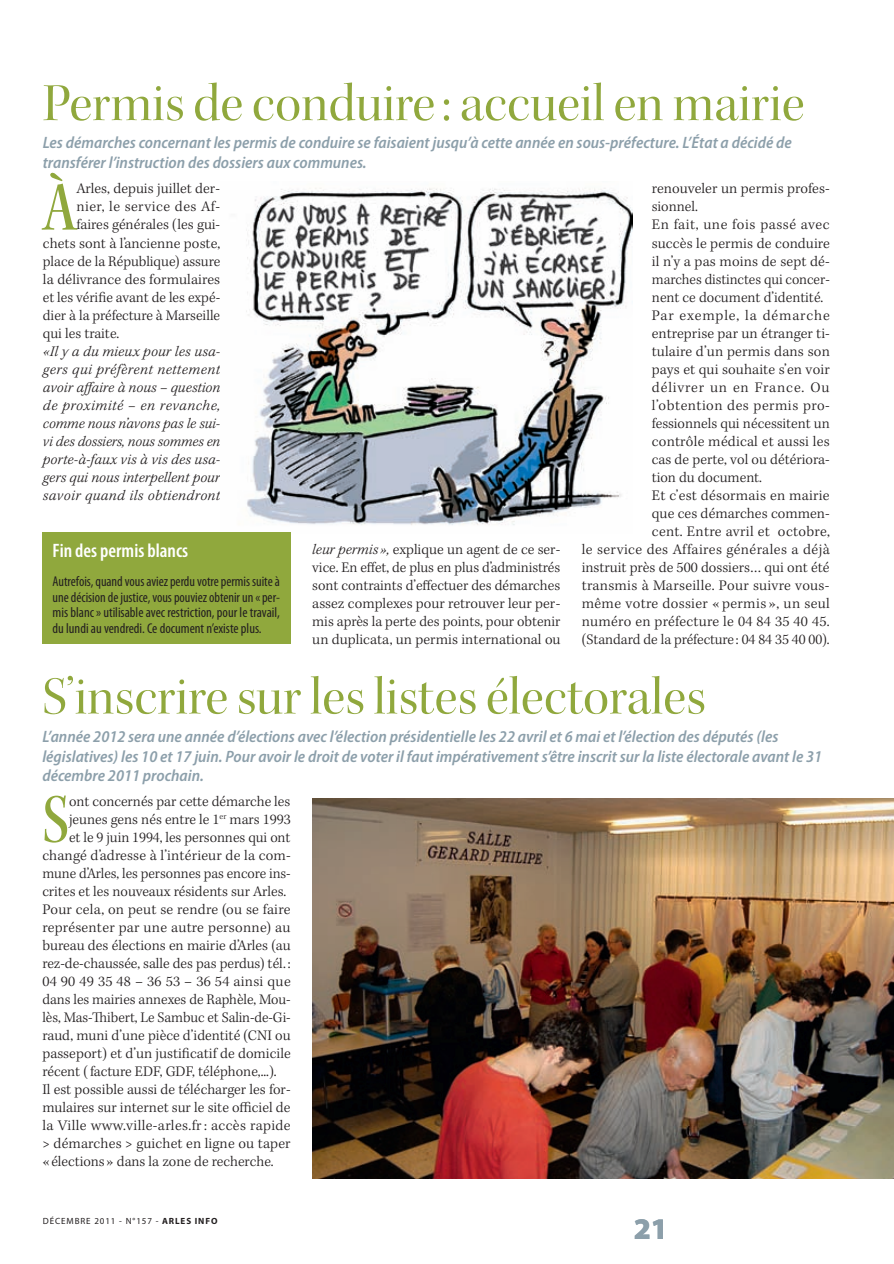
<style>
.page{position:relative;width:894px;height:1264px;background:#fff}
.page>*{position:absolute;margin:0;border:0;box-sizing:border-box;transform-origin:0 0}
.t1{font:73.05px "Kepler Std Medium Cn Subh";color:#90a83d}
.t2{font:54px "Kepler Std Disp";color:#90a83d}
.t3{font:900 30px "Myriad Pro";color:#8c9faa}
.t4{font:600 condensed 19.5px "Myriad Pro";color:#fff}
.t5{font:italic 600 semi-condensed 16.5px/19.8px "Myriad Pro";color:#8c9faa}
.t6{font:300 15px/18px "Kepler Std";letter-spacing:.005em;color:#231f20;text-align:justify}
.t7{font:italic 300 15px/18px "Kepler Std";letter-spacing:.02em;color:#231f20;text-align:justify}
.t8{font:300 15px "Kepler Std";letter-spacing:.03em;color:#231f20}
.t9{font:300 15px "Kepler Std";letter-spacing:.035em;color:#231f20}
.t10{font:300 15px "Kepler Std";letter-spacing:.025em;color:#231f20}
.t11{font:300 15px "Kepler Std";letter-spacing:.055em;color:#231f20}
.t12{font:300 15px "Kepler Std";letter-spacing:.06em;color:#231f20}
.t13{font:condensed 14.25px/15.8px "Myriad Pro";color:#231f20;text-align:justify}
.t14{font:9px "Myriad Pro";letter-spacing:.1em;color:#231f20}
.s1{font-style:italic}
.s2{font-weight:700}
</style>
<div class="page">
<img style="left:246px;top:188px;width:386px;height:337px">
<img style="left:312px;top:799px;width:582px;height:379px">
<div style="left:42px;top:532px;width:249px;height:112px;background:#90a83d"></div>
<h2 class="t2" style="left:43px;top:73px;width:763px">Permis de conduire : accueil en mairie</h2>
<p class="t5" style="left:43px;top:133px;width:750px">Les démarches concernant les permis de conduire se faisaient jusqu’à cette année en sous-préfecture. L’état a décidé de transférer l’instruction des dossiers aux communes.</p>
<h1 class="t1" style="left:43px;top:167px;width:35px">À</h1>
<p class="t6" style="left:76px;top:180px;width:145px">Arles, depuis juillet der-</p>
<p class="t9" style="left:76px;top:198px;width:145px">nier, le service des Af-</p>
<p class="t6" style="left:76px;top:216px;width:145px">faires générales (les gui-</p>
<p class="t6" style="left:43px;top:234px;width:179px">chets sont à l’ancienne poste,</p>
<p class="t6" style="left:43px;top:252px;width:179px">place de la République) assure</p>
<p class="t6" style="left:43px;top:270px;width:179px">la délivrance des formulaires</p>
<p class="t6" style="left:43px;top:288px;width:179px">et les vérifie avant de les expé-</p>
<p class="t6" style="left:43px;top:306px;width:179px">dier à la préfecture à Marseille</p>
<p class="t6" style="left:43px;top:324px;width:78px">qui les traite.</p>
<p class="t7" style="left:43px;top:342px;width:179px">«Il y a du mieux pour les usa&shy;gers qui préfèrent nettement avoir affaire à nous – question de proximité – en revanche, comme nous n’avons pas le sui&shy;vi des dossiers, nous sommes en porte-à-faux vis à vis des usa&shy;gers qui nous interpellent pour savoir quand ils obtiendront</p>
<h3 class="t4" style="left:53px;top:540px;width:137px">Fin des permis blancs</h3>
<p class="t13" style="left:53px;top:573px;width:229px">Autrefois, quand vous aviez perdu votre permis suite à une décision de justice, vous pouviez obtenir un «per&shy;mis blanc » utilisable avec restriction, pour le travail, du lundi au vendredi. Ce document n’existe plus.</p>
<p class="t6" style="left:312px;top:540px;width:250px"><span class="s1">leur permis »,</span> explique un agent de ce ser&shy;vice. En effet, de plus en plus d’administrés sont contraints d’effectuer des démarches assez complexes pour retrouver leur per&shy;mis après la perte des points, pour obtenir un duplicata, un permis international ou</p>
<p class="t6" style="left:652px;top:180px;width:179px">renouveler un permis profes-</p>
<p class="t6" style="left:652px;top:198px;width:48px">sionnel.</p>
<p class="t9" style="left:652px;top:216px;width:179px">En fait, une fois passé avec</p>
<p class="t6" style="left:652px;top:234px;width:179px">succès le permis de conduire</p>
<p class="t6" style="left:652px;top:252px;width:179px">il n’y a pas moins de sept dé-</p>
<p class="t6" style="left:652px;top:270px;width:179px">marches distinctes qui concer-</p>
<p class="t6" style="left:652px;top:288px;width:173px">nent ce document d’identité.</p>
<p class="t11" style="left:652px;top:306px;width:179px">Par exemple, la démarche</p>
<p class="t6" style="left:652px;top:324px;width:179px">entreprise par un étranger ti-</p>
<p class="t6" style="left:652px;top:342px;width:179px">tulaire d’un permis dans son</p>
<p class="t6" style="left:652px;top:360px;width:179px">pays et qui souhaite s’en voir</p>
<p class="t12" style="left:652px;top:378px;width:179px">délivrer un en France. Ou</p>
<p class="t8" style="left:652px;top:396px;width:179px">l’obtention des permis pro-</p>
<p class="t6" style="left:652px;top:414px;width:179px">fessionnels qui nécessitent un</p>
<p class="t6" style="left:652px;top:432px;width:179px">contrôle médical et aussi les</p>
<p class="t6" style="left:652px;top:450px;width:179px">cas de perte, vol ou détériora-</p>
<p class="t6" style="left:652px;top:468px;width:112px">tion du document.</p>
<p class="t6" style="left:652px;top:486px;width:179px">Et c’est désormais en mairie</p>
<p class="t6" style="left:652px;top:504px;width:179px">que ces démarches commen-</p>
<p class="t6" style="left:652px;top:522px;width:179px">cent. Entre avril et octobre,</p>
<p class="t8" style="left:581px;top:540px;width:249px">le service des Affaires générales a déjà</p>
<p class="t6" style="left:581px;top:558px;width:249px">instruit près de 500 dossiers… qui ont été</p>
<p class="t6" style="left:581px;top:576px;width:249px">transmis à Marseille. Pour suivre vous-</p>
<p class="t10" style="left:581px;top:594px;width:250px">même votre dossier « permis », un seul</p>
<p class="t6" style="left:581px;top:612px;width:249px">numéro en préfecture le 04 84 35 40 45.</p>
<p class="t6" style="left:581px;top:630px;width:249px">(Standard de la préfecture : 04 84 35 40 00).</p>
<h2 class="t2" style="left:42px;top:666px;width:665px">S’inscrire sur les listes électorales</h2>
<p class="t5" style="left:42px;top:726px;width:781px">L’année 2012 sera une année d’élections avec l’élection présidentielle les 22 avril et 6 mai et l’élection des députés (les législatives) les 10 et 17 juin. Pour avoir le droit de voter il faut impérativement s’être inscrit sur la liste électorale avant le 31 décembre 2011 prochain.</p>
<h1 class="t1" style="left:42px;top:779px;width:28px">S</h1>
<p class="t6" style="left:69px;top:792px;width:223px">ont concernés par cette démarche les</p>
<p class="t6" style="left:69px;top:810px;width:223px">jeunes gens nés entre le 1<sup>er</sup> mars 1993</p>
<p class="t6" style="left:69px;top:828px;width:223px">et le 9 juin 1994, les personnes qui ont</p>
<p class="t6" style="left:42px;top:846px;width:250px">changé d’adresse à l’intérieur de la com-</p>
<p class="t6" style="left:42px;top:864px;width:250px">mune d’Arles, les personnes pas encore ins-</p>
<p class="t6" style="left:42px;top:882px;width:245px">crites et les nouveaux résidents sur Arles.</p>
<p class="t6" style="left:42px;top:900px;width:249px">Pour cela, on peut se rendre (ou se faire</p>
<p class="t6" style="left:42px;top:918px;width:249px">représenter par une autre personne) au</p>
<p class="t6" style="left:42px;top:936px;width:250px">bureau des élections en mairie d’Arles (au</p>
<p class="t6" style="left:42px;top:954px;width:250px">rez-de-chaussée, salle des pas perdus) tél. :</p>
<p class="t6" style="left:42px;top:972px;width:250px">04 90 49 35 48 – 36 53 – 36 54 ainsi que</p>
<p class="t6" style="left:42px;top:990px;width:250px">dans les mairies annexes de Raphèle, Mou-</p>
<p class="t6" style="left:42px;top:1008px;width:250px">lès, Mas-Thibert, Le Sambuc et Salin-de-Gi-</p>
<p class="t6" style="left:42px;top:1026px;width:250px">raud, muni d’une pièce d’identité (CNI ou</p>
<p class="t6" style="left:42px;top:1044px;width:250px">passeport) et d’un justificatif de domicile</p>
<p class="t6" style="left:42px;top:1062px;width:236px">récent ( facture EDF, GDF, téléphone,...).</p>
<p class="t6" style="left:42px;top:1080px;width:250px">Il est possible aussi de télécharger les for-</p>
<p class="t6" style="left:42px;top:1098px;width:249px">mulaires sur internet sur le site officiel de</p>
<p class="t8" style="left:42px;top:1116px;width:250px">la Ville www.ville-arles.fr: accès rapide</p>
<p class="t6" style="left:42px;top:1134px;width:250px">&gt; démarches &gt; guichet en ligne ou taper</p>
<p class="t6" style="left:42px;top:1152px;width:233px">« élections » dans la zone de recherche.</p>
<p class="t14" style="left:43px;top:1215px;width:176px">DÉCEMBRE 2011 - N°157 - <span class="s2">ARLES INFO</span></p>
<h3 class="t3" style="left:634px;top:1212px;width:36px">21</h3>
</div>
